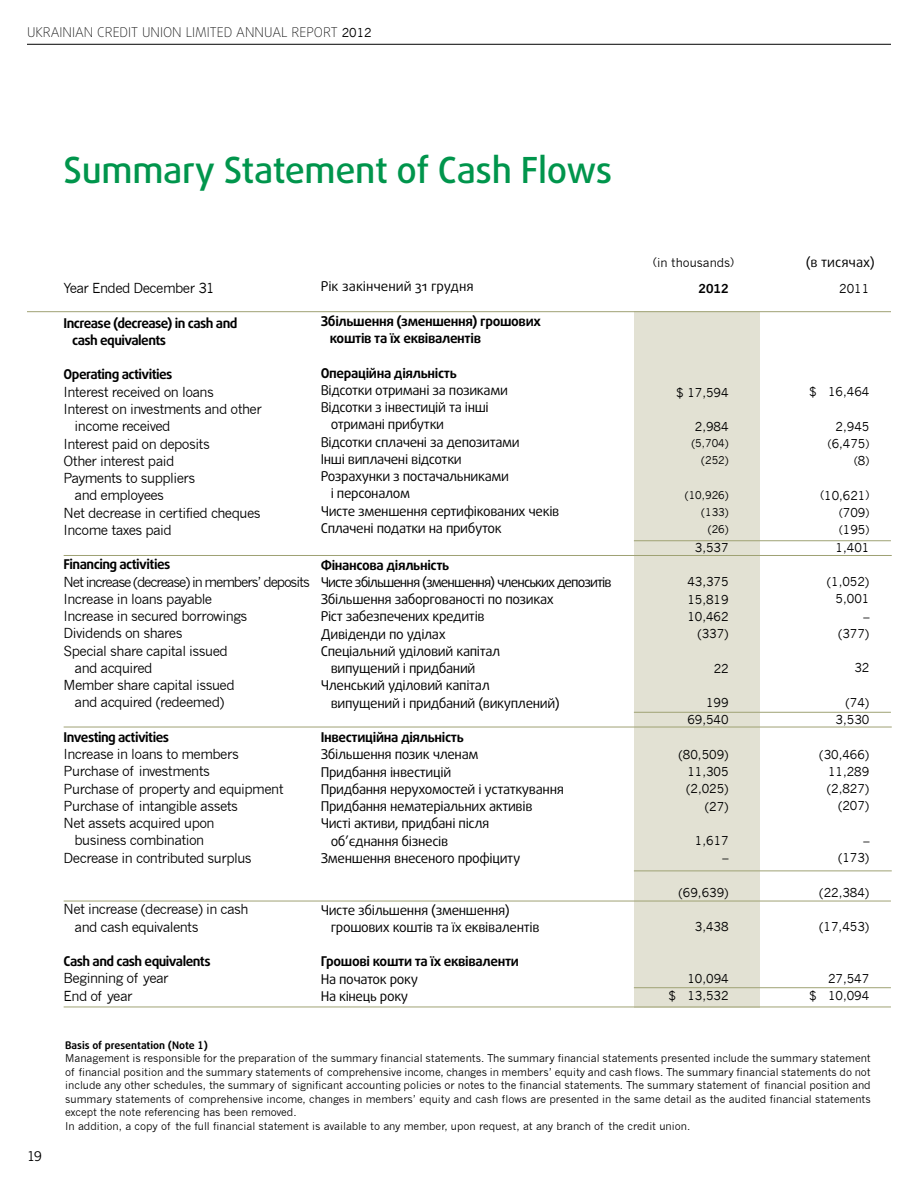
<style>
.page{position:relative;width:918px;height:1188px;background:#fff}
.page>*{position:absolute;margin:0;border:0;box-sizing:border-box;transform-origin:0 0}
.t1{font:500 36px "Daxline Pro";letter-spacing:-.01em;color:#00954c}
.t2{font:13.5px/17.2px "Daxline Pro";letter-spacing:-.025em;color:#000}
.t3{font:13.5px/17.2px "News Gothic";letter-spacing:-.04em;color:#000}
.t4{font:700 13.5px/17.2px "Daxline Pro";letter-spacing:-.025em;color:#000}
.t5{font:13.5px "Daxline Pro";letter-spacing:-.065em;color:#000}
.t6{font:100 13.5px "Daxline Pro";color:#000}
.t7{font:13.5px "News Gothic";letter-spacing:-.08em;color:#000}
.t8{font:13.5px "Daxline Pro";color:#000}
.t9{font:13.5px "News Gothic CBT";color:#000}
.t10{font:12px/17.2px "News Gothic";color:#000;text-align:right}
.t11{font:700 12px "News Gothic";color:#000}
.t12{font:10.5px/13.5px "News Gothic";color:#000;text-align:right}
.t13{font:700 10.5px "Daxline Pro";color:#000}
.s1{font-family:"News Gothic";font-weight:400;font-size:12px}
.s2{font-size:10.5px}
.s3{font-size:12px}
.s4{font-family:"News Gothic C Bd BT";font-weight:400}
</style>
<div class="page">
<hr style="left:27px;top:44px;width:864px;height:1px;background:#000">
<div style="left:634px;top:311px;width:126px;height:696px;background:#e2e1d3"></div>
<hr style="left:27px;top:311px;width:864px;height:1px;background:#9fa274">
<hr style="left:634px;top:712px;width:257px;height:1px;background:#9fa274">
<hr style="left:64px;top:727px;width:828px;height:1px;background:#9fa274">
<hr style="left:64px;top:901px;width:827px;height:1px;background:#9fa274">
<hr style="left:634px;top:871px;width:258px;height:1px;background:#9fa274">
<hr style="left:634px;top:987px;width:257px;height:1px;background:#9fa274">
<hr style="left:64px;top:1007px;width:827px;height:1px;background:#9fa274">
<hr style="left:634px;top:540px;width:257px;height:1px;background:#9fa274">
<hr style="left:64px;top:555px;width:828px;height:1px;background:#9fa274">
<p class="t6" style="left:27px;top:24px;width:346px">UKRAINIAN CREDIT UNION LIMITED ANNUAL REPORT <span class="s1">2012</span></p>
<h1 class="t1" style="left:64px;top:147px;width:550px">Summary Statement of Cash Flows</h1>
<p class="t10" style="left:653px;top:254px;width:82px"><span class="s2">(</span>in thousands<span class="s2">)</span></p>
<p class="t8" style="left:806px;top:254px;width:71px">(в тисячах)</p>
<p class="t3" style="left:64px;top:280px;width:153px">Year Ended December 31</p>
<p class="t4" style="left:72px;top:314px;width:167px;text-indent:-8px">Increase (decrease) in cash and cash equivalents</p>
<p class="t4" style="left:64px;top:366px;width:110px">Operating activities</p>
<p class="t3" style="left:64px;top:383px;width:152px">Interest received on loans</p>
<p class="t3" style="left:64px;top:401px;width:200px">Interest on investments and other</p>
<p class="t3" style="left:75px;top:418px;width:97px">income received</p>
<p class="t3" style="left:64px;top:435px;width:148px">Interest paid on deposits</p>
<p class="t3" style="left:64px;top:452px;width:112px">Other interest paid</p>
<p class="t3" style="left:64px;top:470px;width:133px">Payments to suppliers</p>
<p class="t3" style="left:75px;top:487px;width:91px">and employees</p>
<p class="t3" style="left:64px;top:504px;width:199px">Net decrease in certified cheques</p>
<p class="t3" style="left:64px;top:521px;width:110px">Income taxes paid</p>
<p class="t4" style="left:64px;top:556px;width:108px">Financing activities</p>
<p class="t7" style="left:64px;top:574px;width:248px">Net increase (decrease) in members’ deposits</p>
<p class="t3" style="left:64px;top:590px;width:150px">Increase in loans payable</p>
<p class="t3" style="left:64px;top:608px;width:185px">Increase in secured borrowings</p>
<p class="t3" style="left:64px;top:625px;width:120px">Dividends on shares</p>
<p class="t3" style="left:64px;top:642px;width:166px">Special share capital issued</p>
<p class="t3" style="left:75px;top:659px;width:79px">and acquired</p>
<p class="t3" style="left:64px;top:677px;width:173px">Member share capital issued</p>
<p class="t3" style="left:75px;top:694px;width:151px">and acquired (redeemed)</p>
<p class="t4" style="left:64px;top:728px;width:107px">Investing activities</p>
<p class="t3" style="left:64px;top:746px;width:177px">Increase in loans to members</p>
<p class="t3" style="left:64px;top:763px;width:148px">Purchase of investments</p>
<p class="t3" style="left:64px;top:780px;width:221px">Purchase of property and equipment</p>
<p class="t3" style="left:64px;top:797px;width:176px">Purchase of intangible assets</p>
<p class="t3" style="left:64px;top:815px;width:153px">Net assets acquired upon</p>
<p class="t3" style="left:75px;top:832px;width:131px">business combination</p>
<p class="t3" style="left:64px;top:849px;width:190px">Decrease in contributed surplus</p>
<p class="t3" style="left:75px;top:901px;width:175px;text-indent:-11px">Net increase (decrease) in cash and cash equivalents</p>
<p class="t4" style="left:64px;top:953px;width:148px">Cash and cash equivalents</p>
<p class="t3" style="left:64px;top:970px;width:107px">Beginning of year<br>End of year</p>
<p class="t8" style="left:321px;top:277px;width:155px">Рік закінчений 31 грудня</p>
<p class="t10" style="left:839px;top:280px;width:31px">2011</p>
<p class="t11" style="left:699px;top:281px;width:31px">2012</p>
<p class="t4" style="left:330px;top:313px;width:213px;text-indent:-9px">Збільшення (зменшення) грошових коштів та їх еквівалентів</p>
<p class="t4" style="left:321px;top:364px;width:138px">Операційна діяльність</p>
<p class="t2" style="left:321px;top:382px;width:189px">Відсотки отримані за позиками</p>
<p class="t2" style="left:321px;top:399px;width:170px">Відсотки з інвестицій та інші</p>
<p class="t2" style="left:331px;top:416px;width:115px">отримані прибутки</p>
<p class="t2" style="left:321px;top:433px;width:201px">Відсотки сплачені за депозитами</p>
<p class="t2" style="left:321px;top:451px;width:143px">Інші виплачені відсотки</p>
<p class="t2" style="left:321px;top:468px;width:190px">Розрахунки з постачальниками</p>
<p class="t2" style="left:331px;top:485px;width:81px">і персоналом</p>
<p class="t2" style="left:321px;top:502px;width:240px">Чисте зменшення сертифікованих чеків</p>
<p class="t2" style="left:321px;top:520px;width:182px">Сплачені податки на прибуток</p>
<p class="t4" style="left:321px;top:556px;width:130px">Фінансова діяльність</p>
<p class="t5" style="left:321px;top:573px;width:293px">Чисте збільшення (зменшення) членських депозитів</p>
<p class="t2" style="left:321px;top:591px;width:235px">Збільшення заборгованості по позиках</p>
<p class="t2" style="left:321px;top:608px;width:165px">Ріст забезпечених кредитів</p>
<p class="t2" style="left:321px;top:625px;width:126px">Дивіденди по уділах</p>
<p class="t2" style="left:321px;top:643px;width:181px">Спеціальний уділовий капітал</p>
<p class="t2" style="left:331px;top:660px;width:146px">випущений і придбаний</p>
<p class="t2" style="left:321px;top:677px;width:171px">Членський уділовий капітал</p>
<p class="t2" style="left:331px;top:694px;width:231px">випущений і придбаний (викуплений)</p>
<p class="t4" style="left:321px;top:729px;width:145px">Інвестиційна діяльність</p>
<p class="t2" style="left:321px;top:746px;width:159px">Збільшення позик членам</p>
<p class="t2" style="left:321px;top:763px;width:132px">Придбання інвестицій</p>
<p class="t2" style="left:321px;top:781px;width:245px">Придбання нерухомостей і устаткування</p>
<p class="t2" style="left:321px;top:798px;width:213px">Придбання нематеріальних активів</p>
<p class="t2" style="left:321px;top:815px;width:170px">Чисті активи, придбані після</p>
<p class="t2" style="left:331px;top:832px;width:119px">об’єднання бізнесів</p>
<p class="t2" style="left:321px;top:850px;width:201px">Зменшення внесеного профіциту</p>
<p class="t2" style="left:331px;top:901px;width:210px;text-indent:-10px">Чисте збільшення (зменшення) грошових коштів та їх еквівалентів</p>
<p class="t4" style="left:321px;top:953px;width:200px">Грошові кошти та їх еквіваленти</p>
<p class="t2" style="left:321px;top:970px;width:99px">На початок року<br>На кінець року</p>
<p class="t10" style="left:676px;top:384px;width:54px">$ 17,594</p>
<p class="t10" style="left:695px;top:418px;width:35px">2,984</p>
<p class="t12" style="left:691px;top:435px;width:39px;line-height:17.2px">(5,704) (252)</p>
<p class="t12" style="left:685px;top:486px;width:45px;line-height:17.2px">(10,926) (133) (26)</p>
<p class="t10" style="left:695px;top:539px;width:35px">3,537</p>
<p class="t10" style="left:687px;top:573px;width:43px">43,375<br>15,819<br>10,462 (337)</p>
<p class="t10" style="left:714px;top:660px;width:16px">22</p>
<p class="t10" style="left:687px;top:694px;width:43px">199<br>69,540</p>
<p class="t10" style="left:679px;top:746px;width:52px">(80,509)<br>11,305 (2,025) (27)</p>
<p class="t10" style="left:695px;top:832px;width:35px">1,617 –</p>
<p class="t10" style="left:679px;top:884px;width:52px">(69,639)</p>
<p class="t10" style="left:695px;top:918px;width:35px">3,438</p>
<p class="t10" style="left:669px;top:970px;width:62px">10,094<br>$ 13,532</p>
<p class="t10" style="left:809px;top:383px;width:62px">$ 16,464</p>
<p class="t10" style="left:828px;top:418px;width:43px">2,945 <span class="s2">(</span>6,475<span class="s2">)</span></p>
<p class="t12" style="left:854px;top:453px;width:17px">(<span class="s3">8</span>)</p>
<p class="t10" style="left:836px;top:487px;width:35px;text-align:justify;text-indent:-15px"><span class="s2">(</span>10,621<span class="s2">) (</span>709<span class="s2">) (</span>195<span class="s2">)<br></span>1,401</p>
<p class="t10" style="left:827px;top:573px;width:44px">(1,052)<br>5,001 –<br>(377)</p>
<p class="t10" style="left:854px;top:659px;width:16px">32</p>
<p class="t10" style="left:836px;top:694px;width:35px">(74)<br>3,530</p>
<p class="t10" style="left:819px;top:746px;width:52px">(30,466)<br>11,289 (2,827) (207)</p>
<p class="t10" style="left:838px;top:832px;width:33px">– (173)</p>
<p class="t10" style="left:819px;top:884px;width:52px">(22,384)</p>
<p class="t10" style="left:819px;top:918px;width:52px">(17,453)</p>
<p class="t10" style="left:809px;top:970px;width:62px">27,547<br>$ 10,094</p>
<p class="t9" style="left:27px;top:1148px;width:17px">19</p>
<p class="t13" style="left:65px;top:1038px;width:144px">Basis of presentation (Note <span class="s4">1</span>)</p>
<p class="t12" style="left:65px;top:1052px;width:807px;text-align:left">Management is responsible for the preparation of the summary financial statements. The summary financial statements presented include the summary statement of financial position and the summary statements of comprehensive income, changes in members’ equity and cash flows. The summary financial statements do not include any other schedules, the summary of significant accounting policies or notes to the financial statements. The summary statement of financial position and summary statements of comprehensive income, changes in members’ equity and cash flows are presented in the same detail as the audited financial statements except the note referencing has been removed.<br>In addition, a copy of the full financial statement is available to any member, upon request, at any branch of the credit union.</p>
</div>
